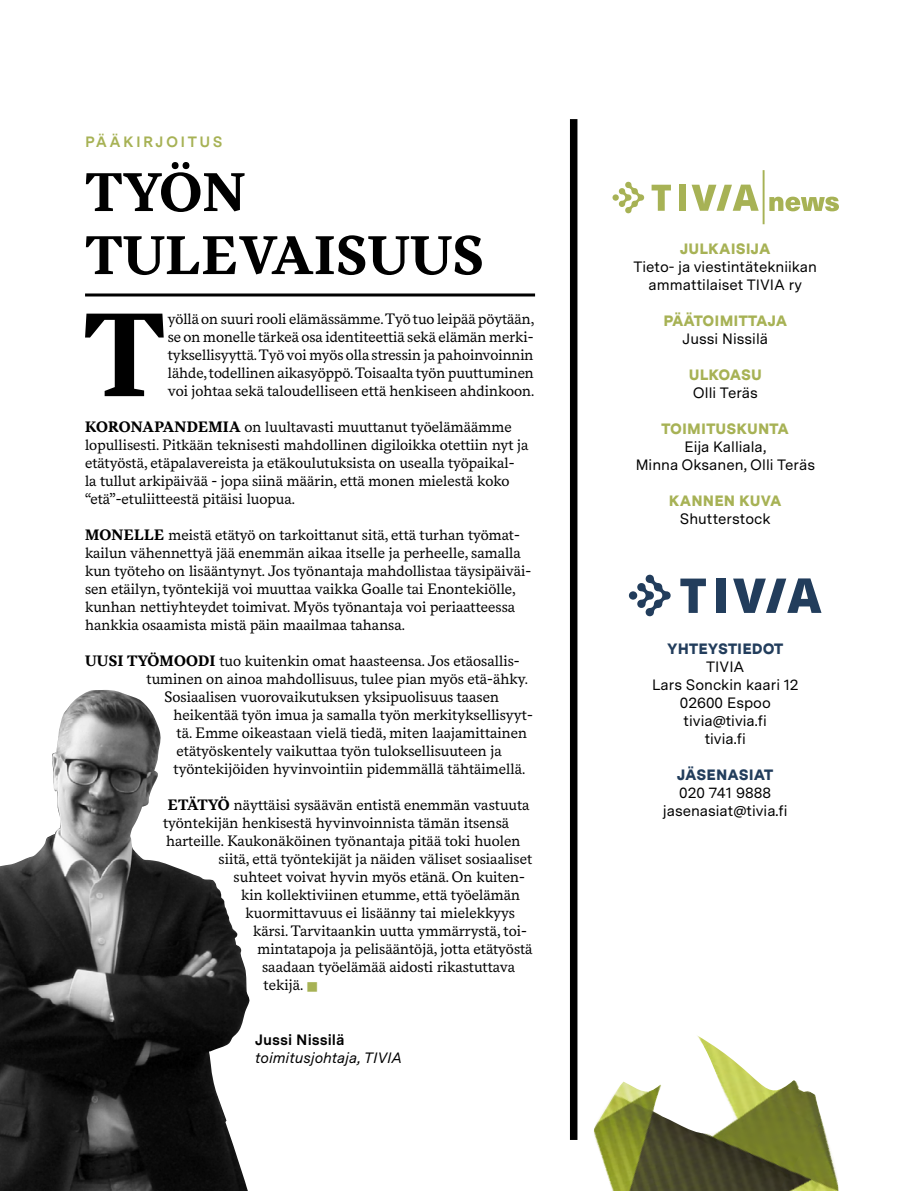
<style>
.page{position:relative;width:923px;height:1191px;background:#fff}
.page>*{position:absolute;margin:0;border:0;box-sizing:border-box;transform-origin:0 0}
.t1{font:700 117.9px "Messina Serif";color:#000}
.t2{font:700 54px/63px "Messina Serif";letter-spacing:.01em;color:#000}
.t3{font:16.5px "Wingdings";color:#a7b255}
.t4{font:15px/18px "Messina Serif";color:#000}
.t5{font:15px/18px "Messina Sans";color:#000;text-align:center}
.t6{font:900 15px "Messina Sans";letter-spacing:.01em;color:#a7b255}
.t7{font:900 15px "Messina Sans";letter-spacing:.01em;color:#223d5c}
.t8{font:italic 15px "Messina Sans";color:#000}
.t9{font:700 15px "Messina Sans";letter-spacing:.16em;color:#a7b255}
.t10{font:700 15px "Messina Sans";color:#000}
.s1{font-weight:700}
</style>
<div class="page">
<svg style="left:680px;top:578px;width:26px;height:35px"></svg>
<div style="left:716px;top:578px;width:9px;height:35px;background:#223d5c"></div>
<svg style="left:733px;top:578px;width:88px;height:35px"></svg>
<svg style="left:629px;top:574px;width:42px;height:43px"></svg>
<hr style="left:85px;top:293px;width:450px;height:3px;background:#000">
<div style="left:570px;top:119px;width:7px;height:1021px;background:#000"></div>
<img style="left:0;top:690px;width:250px;height:501px">
<svg style="left:651px;top:185px;width:20px;height:26px"></svg>
<div style="left:679px;top:185px;width:7px;height:26px;background:#a7b255"></div>
<svg style="left:691px;top:185px;width:67px;height:26px"></svg>
<svg style="left:612px;top:181px;width:32px;height:33px"></svg>
<svg style="left:769px;top:197px;width:70px;height:14px"></svg>
<hr style="left:762px;top:170px;width:2px;height:54px;background:#a7b255">
<img style="left:593px;top:1035px;width:246px;height:156px">
<p class="t9" style="left:85px;top:131px;width:139px">PÄÄKIRJOITUS</p>
<h2 class="t2" style="left:85px;top:161px;width:400px">TYÖN<br>TULEVAISUUS</h2>
<h1 class="t1" style="left:84px;top:266px;width:82px">T</h1>
<p class="t4" style="left:168px;top:309px;width:368px;text-align:justify">yöllä on suuri rooli elämässämme. Työ tuo leipää pöytään, se on monelle tärkeä osa identiteettiä sekä elämän merki&shy;tyksellisyyttä. Työ voi myös olla stressin ja pahoinvoinnin lähde, todellinen aikasyöppö. Toisaalta työn puuttuminen voi johtaa sekä taloudelliseen että henkiseen ahdinkoon.</p>
<p class="t4" style="left:85px;top:417px;width:445px"><span class="s1">KORONAPANDEMIA</span> on luultavasti muuttanut työelämäämme lopullisesti. Pitkään teknisesti mahdollinen digiloikka otettiin nyt ja etätyöstä, etäpalavereista ja etäkoulutuksista on usealla työpaikal&shy;la tullut arkipäivää - jopa siinä määrin, että monen mielestä koko “etä”-etuliitteestä pitäisi luopua.</p>
<p class="t4" style="left:85px;top:525px;width:448px"><span class="s1">MONELLE</span> meistä etätyö on tarkoittanut sitä, että turhan työmat&shy;kailun vähennettyä jää enemmän aikaa itselle ja perheelle, samalla kun työteho on lisääntynyt. Jos työnantaja mahdollistaa täysipäiväi&shy;sen etäilyn, työntekijä voi muuttaa vaikka Goalle tai Enontekiölle, kunhan nettiyhteydet toimivat. Myös työnantaja voi periaatteessa hankkia osaamista mistä päin maailmaa tahansa.</p>
<p class="t4" style="left:85px;top:651px;width:436px"><span class="s1">UUSI TYÖMOODI</span> tuo kuitenkin omat haasteensa. Jos etäosallis-</p>
<p class="t4" style="left:147px;top:669px;width:383px">tuminen on ainoa mahdollisuus, tulee pian myös etä-ähky.</p>
<p class="t4" style="left:165px;top:687px;width:336px">Sosiaalisen vuorovaikutuksen yksipuolisuus taasen</p>
<p class="t4" style="left:174px;top:705px;width:361px">heikentää työn imua ja samalla työn merkityksellisyyt-</p>
<p class="t4" style="left:177px;top:723px;width:352px">tä. Emme oikeastaan vielä tiedä, miten laajamittainen</p>
<p class="t4" style="left:177px;top:741px;width:327px">etätyöskentely vaikuttaa työn tuloksellisuuteen ja</p>
<p class="t4" style="left:174px;top:759px;width:353px">työntekijöiden hyvinvointiin pidemmällä tähtäimellä.</p>
<p class="t4" style="left:168px;top:795px;width:363px"><span class="s1">ETÄTYÖ</span> näyttäisi sysäävän entistä enemmän vastuuta</p>
<p class="t4" style="left:163px;top:813px;width:348px">työntekijän henkisestä hyvinvoinnista tämän itsensä</p>
<p class="t4" style="left:166px;top:831px;width:356px">harteille. Kaukonäköinen työnantaja pitää toki huolen</p>
<p class="t4" style="left:219px;top:849px;width:315px">siitä, että työntekijät ja näiden väliset sosiaaliset</p>
<p class="t4" style="left:234px;top:867px;width:293px">suhteet voivat hyvin myös etänä. On kuiten-</p>
<p class="t4" style="left:241px;top:885px;width:280px">kin kollektiviinen etumme, että työelämän</p>
<p class="t4" style="left:246px;top:903px;width:271px">kuormittavuus ei lisäänny tai mielekkyys</p>
<p class="t4" style="left:253px;top:921px;width:275px">kärsi. Tarvitaankin uutta ymmärrystä, toi-</p>
<p class="t4" style="left:258px;top:939px;width:276px">mintatapoja ja pelisääntöjä, jotta etätyöstä</p>
<p class="t4" style="left:262px;top:957px;width:254px">saadaan työelämää aidosti rikastuttava</p>
<p class="t4" style="left:264px;top:975px;width:41px">tekijä.</p>
<p class="t3" style="left:306px;top:978px;width:14px">■</p>
<p class="t10" style="left:255px;top:1028px;width:91px">Jussi Nissilä</p>
<p class="t8" style="left:255px;top:1046px;width:148px">toimitusjohtaja, TIVIA</p>
<p class="t6" style="left:680px;top:237px;width:92px">JULKAISIJA</p>
<p class="t5" style="left:633px;top:257px;width:185px">Tieto- ja viestintätekniikan ammattilaiset TIVIA ry</p>
<p class="t6" style="left:663px;top:309px;width:125px">PÄÄTOIMITTAJA</p>
<p class="t5" style="left:682px;top:329px;width:87px">Jussi Nissilä</p>
<p class="t6" style="left:689px;top:363px;width:75px">ULKOASU</p>
<p class="t5" style="left:693px;top:383px;width:66px">Olli Teräs</p>
<p class="t6" style="left:661px;top:417px;width:129px">TOIMITUSKUNTA</p>
<p class="t5" style="left:635px;top:437px;width:181px">Eija Kalliala,<br>Minna Oksanen, Olli Teräs</p>
<p class="t6" style="left:669px;top:489px;width:114px">KANNEN KUVA</p>
<p class="t5" style="left:680px;top:509px;width:92px">Shutterstock</p>
<p class="t7" style="left:667px;top:637px;width:118px">YHTEYSTIEDOT</p>
<p class="t5" style="left:652px;top:657px;width:148px">TIVIA<br>Lars Sonckin kaari 12<br>02600 Espoo tivia@tivia.fi<br>tivia.fi</p>
<p class="t7" style="left:677px;top:763px;width:98px">JÄSENASIAT</p>
<p class="t5" style="left:663px;top:783px;width:126px">020 741 9888 jasenasiat@tivia.fi</p>
</div>
